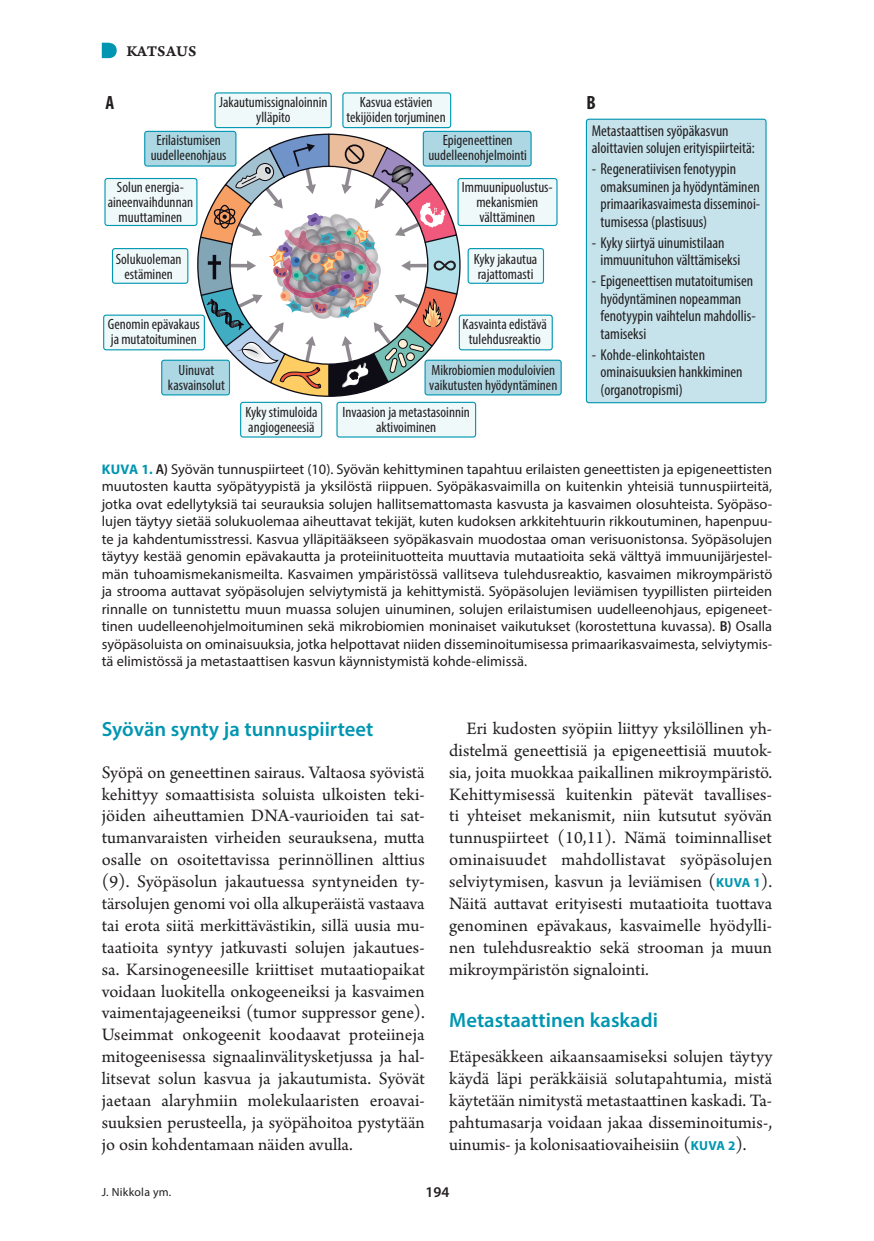
<style>
.page{position:relative;width:874px;height:1241px;background:#fff}
.page>*{position:absolute;margin:0;border:0;box-sizing:border-box;transform-origin:0 0}
.v1{font:600 20.65px "Myriad Pro";color:#0096b1}
.t1{font:700 condensed 19.25px "Myriad Pro";color:#231f20}
.l_ei_sis{font:18.38px/21.9px "Arno Pro";color:#231f20;text-align:justify}
.t2{font:condensed 15.75px/17.5px "Myriad Pro";color:#231f20}
.vinj{font:15.75px "Arno Pro Smbd Caption";letter-spacing:.005em;color:#231f20}
.t3{font:condensed 14.88px/14.9px "Myriad Pro";color:#231f20;text-align:center}
.t4{font:600 14.88px "Myriad Pro";color:#231f20}
.kt{font:14.35px/17.5px "Myriad Pro";color:#231f20;text-align:justify}
.Ala{font:11.9px "Myriad Pro";letter-spacing:.02em;color:#231f20}
.s1{font-weight:700;font-size:14px;color:#0096b1}
.s2{font-weight:600;font-stretch:semi-condensed}
.s3{font-family:"Myriad Pro";font-weight:700;font-size:13.12px;color:#0096b1}
</style>
<div class="page">
<svg style="left:102px;top:43px;width:15px;height:15px"></svg>
<div style="left:586px;top:119px;width:179px;height:283px;background:#c6e3ec;border-radius:2px"></div>
<div style="left:585px;top:119px;width:181px;height:284px;border:1px solid #0096b2;border-radius:2px"></div>
<div style="left:215px;top:93px;width:116px;height:35px;background:#eff9fa;border-radius:2px"></div>
<div style="left:214px;top:92px;width:117px;height:36px;border:1px solid #0096b2;border-radius:2px"></div>
<div style="left:343px;top:93px;width:107px;height:35px;background:#eff9fa;border-radius:2px"></div>
<div style="left:342px;top:92px;width:109px;height:36px;border:1px solid #0096b2;border-radius:2px"></div>
<div style="left:458px;top:178px;width:98px;height:47px;background:#eff9fa;border-radius:2px"></div>
<div style="left:457px;top:178px;width:100px;height:48px;border:1px solid #0096b2;border-radius:2px"></div>
<div style="left:468px;top:248px;width:75px;height:35px;background:#eff9fa;border-radius:2px"></div>
<div style="left:467px;top:248px;width:76px;height:36px;border:1px solid #0096b2;border-radius:2px"></div>
<div style="left:112px;top:248px;width:76px;height:35px;background:#eff9fa;border-radius:2px"></div>
<div style="left:112px;top:248px;width:76px;height:36px;border:1px solid #0096b2;border-radius:2px"></div>
<div style="left:240px;top:402px;width:81px;height:35px;background:#eff9fa;border-radius:2px"></div>
<div style="left:240px;top:402px;width:82px;height:35px;border:1px solid #0096b2;border-radius:2px"></div>
<div style="left:337px;top:402px;width:138px;height:35px;background:#eff9fa;border-radius:2px"></div>
<div style="left:336px;top:402px;width:140px;height:35px;border:1px solid #0096b2;border-radius:2px"></div>
<div style="left:104px;top:315px;width:100px;height:35px;background:#eff9fa;border-radius:2px"></div>
<div style="left:103px;top:314px;width:102px;height:36px;border:1px solid #0096b2;border-radius:2px"></div>
<div style="left:459px;top:315px;width:93px;height:35px;background:#eff9fa;border-radius:2px"></div>
<div style="left:458px;top:314px;width:94px;height:36px;border:1px solid #0096b2;border-radius:2px"></div>
<div style="left:105px;top:178px;width:92px;height:47px;background:#eff9fa;border-radius:2px"></div>
<div style="left:104px;top:178px;width:93px;height:48px;border:1px solid #0096b2;border-radius:2px"></div>
<div style="left:423px;top:131px;width:108px;height:35px;background:#add7e3;border-radius:2px"></div>
<div style="left:422px;top:131px;width:109px;height:35px;border:1px solid #0096b2;border-radius:2px"></div>
<div style="left:425px;top:360px;width:136px;height:35px;background:#add7e3;border-radius:2px"></div>
<div style="left:424px;top:359px;width:137px;height:36px;border:1px solid #0096b2;border-radius:2px"></div>
<div style="left:162px;top:360px;width:67px;height:35px;background:#add7e3;border-radius:2px"></div>
<div style="left:161px;top:359px;width:69px;height:36px;border:1px solid #0096b2;border-radius:2px"></div>
<div style="left:145px;top:131px;width:91px;height:35px;background:#add7e3;border-radius:2px"></div>
<div style="left:144px;top:131px;width:92px;height:35px;border:1px solid #0096b2;border-radius:2px"></div>
<svg style="left:196px;top:133px;width:265px;height:264px"></svg>
<img style="left:221px;top:165px;width:218px;height:172px">
<img style="left:219px;top:192px;width:199px;height:169px">
<p class="vinj" style="left:126px;top:41px;width:71px">KATSAUS</p>
<p class="t1" style="left:105px;top:91px;width:10px">A</p>
<p class="t1" style="left:586px;top:91px;width:11px">B</p>
<p class="t3" style="left:219px;top:95px;width:110px">Jakautumissignaloinnin ylläpito</p>
<p class="t3" style="left:346px;top:95px;width:101px">Kasvua estävien tekijöiden torjuminen</p>
<p class="t3" style="left:428px;top:133px;width:100px">Epigeneettinen uudelleenohjelmointi</p>
<p class="t3" style="left:461px;top:179px;width:92px">Immuunipuolustus&shy;mekanismien välttäminen</p>
<p class="t2" style="left:591px;top:121px;width:164px">Metastaattisen syöpäkasvun aloittavien solujen erityispiirteitä:</p>
<p class="t2" style="left:600px;top:160px;width:161px;text-indent:-9px">- Regeneratiivisen fenotyypin omaksuminen ja hyödyntäminen primaarikasvaimesta disseminoi&shy;tumisessa (plastisuus)</p>
<p class="t2" style="left:600px;top:233px;width:141px;text-indent:-9px">- Kyky siirtyä uinumistilaan immuunituhon välttämiseksi</p>
<p class="t2" style="left:600px;top:272px;width:157px;text-indent:-9px">- Epigeneettisen mutatoitumisen hyödyntäminen nopeamman fenotyypin vaihtelun mahdollis&shy;tamiseksi</p>
<p class="t2" style="left:600px;top:345px;width:144px;text-indent:-9px">- Kohde-elinkohtaisten ominaisuuksien hankkiminen (organotropismi)</p>
<p class="t3" style="left:151px;top:133px;width:77px">Erilaistumisen uudelleenohjaus</p>
<p class="t3" style="left:108px;top:179px;width:87px">Solun energia&shy;aineenvaihdunnan muuttaminen</p>
<p class="t3" style="left:116px;top:251px;width:67px">Solukuoleman estäminen</p>
<p class="t3" style="left:473px;top:251px;width:65px;text-align:left">Kyky jakautua rajattomasti</p>
<p class="t3" style="left:462px;top:316px;width:86px">Kasvainta edistävä tulehdusreaktio</p>
<p class="t3" style="left:429px;top:362px;width:129px;text-align:left">Mikrobiomien moduloivien vaikutusten hyödyntäminen</p>
<p class="t3" style="left:342px;top:404px;width:129px">Invaasion ja metastasoinnin aktivoiminen</p>
<p class="t3" style="left:108px;top:316px;width:93px;text-align:left">Genomin epävakaus ja mutatoituminen</p>
<p class="t3" style="left:168px;top:362px;width:58px">Uinuvat kasvainsolut</p>
<p class="t3" style="left:245px;top:404px;width:74px;text-align:left">Kyky stimuloida angiogeneesiä</p>
<p class="kt" style="left:102px;top:460px;width:672px"><span class="s1">KUVA 1.</span> <span class="s2">A)</span> Syövän tunnuspiirteet (10). Syövän kehittyminen tapahtuu erilaisten geneettisten ja epigeneettisten muutosten kautta syöpätyypistä ja yksilöstä riippuen. Syöpäkasvaimilla on kuitenkin yhteisiä tunnuspiirteitä, jotka ovat edellytyksiä tai seurauksia solujen hallitsemattomasta kasvusta ja kasvaimen olosuhteista. Syöpäso&shy;lujen täytyy sietää solukuolemaa aiheuttavat tekijät, kuten kudoksen arkkitehtuurin rikkoutuminen, hapenpuu&shy;te ja kahdentumisstressi. Kasvua ylläpitääkseen syöpäkasvain muodostaa oman verisuonistonsa. Syöpäsolujen täytyy kestää genomin epävakautta ja proteiinituotteita muuttavia mutaatioita sekä välttyä immuunijärjestel&shy;män tuhoamismekanismeilta. Kasvaimen ympäristössä vallitseva tulehdusreaktio, kasvaimen mikroympäristö ja strooma auttavat syöpäsolujen selviytymistä ja kehittymistä. Syöpäsolujen leviämisen tyypillisten piirteiden rinnalle on tunnistettu muun muassa solujen uinuminen, solujen erilaistumisen uudelleenohjaus, epigeneet&shy;tinen uudelleenohjelmoituminen sekä mikrobiomien moninaiset vaikutukset (korostettuna kuvassa). <span class="s2">B)</span> Osalla syöpäsoluista on ominaisuuksia, jotka helpottavat niiden disseminoitumisessa primaarikasvaimesta, selviytymis&shy;tä elimistössä ja metastaattisen kasvun käynnistymistä kohde-elimissä.</p>
<p class="v1" style="left:102px;top:716px;width:273px">Syövän synty ja tunnuspiirteet</p>
<p class="l_ei_sis" style="left:102px;top:762px;width:324px">Syöpä on geneettinen sairaus. Valtaosa syövistä kehittyy somaattisista soluista ulkoisten teki‑ jöiden aiheuttamien DNA-vaurioiden tai sat‑ tumanvaraisten virheiden seurauksena, mutta osalle on osoitettavissa perinnöllinen alttius (9). Syöpäsolun jakautuessa syntyneiden ty‑ tärsolujen genomi voi olla alkuperäistä vastaava tai erota siitä merkittävästikin, sillä uusia mu‑ taatioita syntyy jatkuvasti solujen jakautues‑ sa. Karsinogeneesille kriittiset mutaatiopaikat voidaan luokitella onkogeeneiksi ja kasvaimen vaimentajageeneiksi (tumor suppressor gene).<br>Useimmat onkogeenit koodaavat proteiineja mitogeenisessa signaalinvälitysketjussa ja hal‑ litsevat solun kasvua ja jakautumista. Syövät jaetaan alaryhmiin molekulaaristen eroavai‑ suuksien perusteella, ja syöpähoitoa pystytään jo osin kohdentamaan näiden avulla.</p>
<p class="l_ei_sis" style="left:449px;top:718px;width:324px;text-indent:17px">Eri kudosten syöpiin liittyy yksilöllinen yh‑ distelmä geneettisiä ja epigeneettisiä muutok‑ sia, joita muokkaa paikallinen mikroympäristö.<br>Kehittymisessä kuitenkin pätevät tavallises‑ ti yhteiset mekanismit, niin kutsutut syövän tunnuspiirteet (10,11). Nämä toiminnalliset ominaisuudet mahdollistavat syöpäsolujen selviytymisen, kasvun ja leviämisen (<span class="s3">KUVA 1</span>).<br>Näitä auttavat erityisesti mutaatioita tuottava genominen epävakaus, kasvaimelle hyödylli‑ nen tulehdusreaktio sekä strooman ja muun mikroympäristön signalointi.</p>
<p class="v1" style="left:449px;top:1006px;width:210px">Metastaattinen kaskadi</p>
<p class="l_ei_sis" style="left:449px;top:1046px;width:324px">Etäpesäkkeen aikaansaamiseksi solujen täytyy käydä läpi peräkkäisiä solutapahtumia, mistä käytetään nimitystä metastaattinen kaskadi. Ta‑ pahtumasarja voidaan jakaa disseminoitumis-, uinumis- ja kolonisaatiovaiheisiin (<span class="s3">KUVA 2</span>).</p>
<p class="Ala" style="left:102px;top:1184px;width:71px">J. Nikkola ym.</p>
<p class="t4" style="left:425px;top:1182px;width:25px">194</p>
</div>
